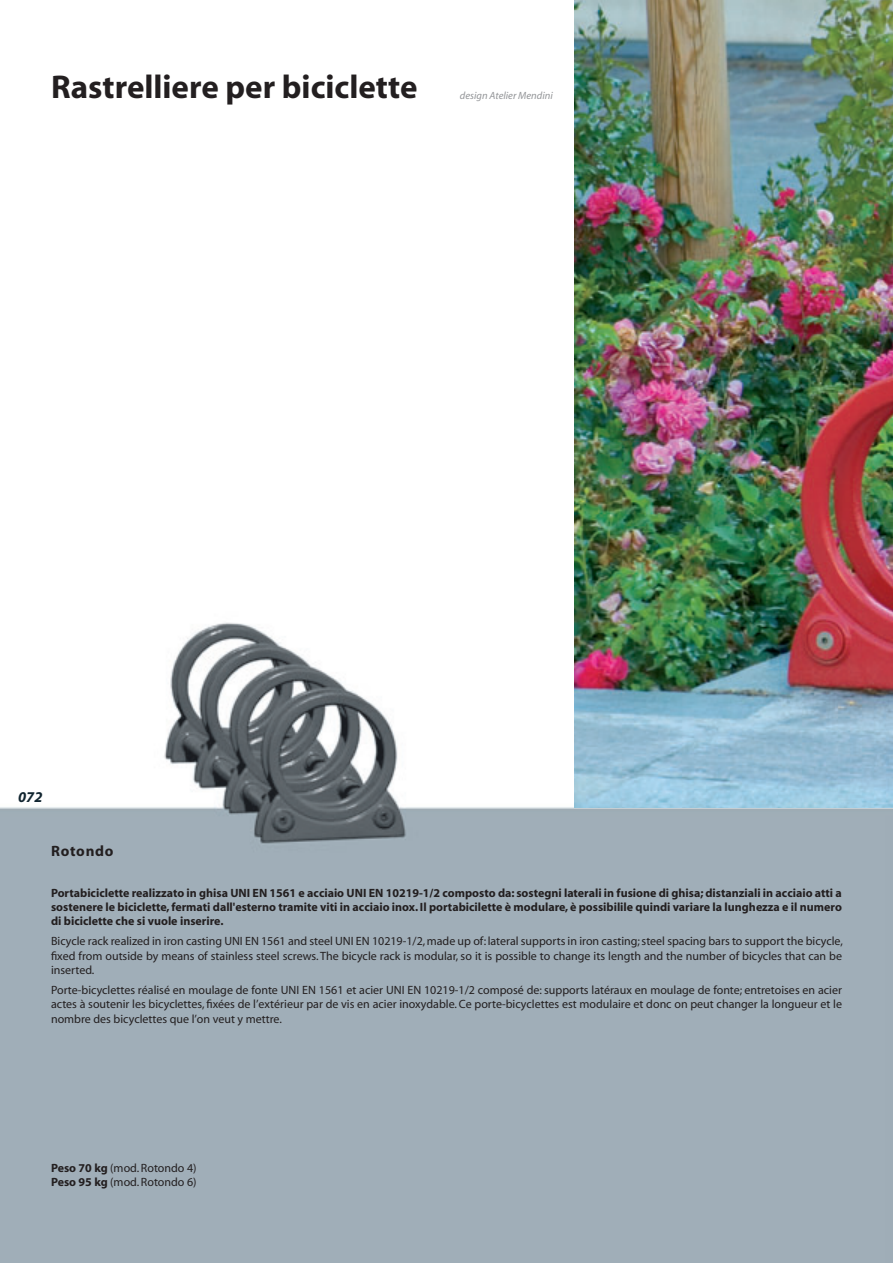
<style>
.page{position:relative;width:893px;height:1263px;background:#fff}
.page>*{position:absolute;margin:0;border:0;box-sizing:border-box;transform-origin:0 0}
.t1{font:700 33px "Myriad";color:#231f20}
.t2{font:700 15px "Myriad";letter-spacing:.05em;color:#231f20}
.t3{font:italic 700 15px "Myriad";color:#112530}
.t4{font:12px/14.2px "Myriad";color:#231f20;text-align:justify}
.t5{font:700 12px/14.2px "Myriad";color:#231f20;text-align:justify}
.t6{font:italic 10.5px "Myriad";color:#939598}
.s1{font-weight:700}
</style>
<div class="page">
<img style="left:0;top:622px;width:893px;height:641px">
<img style="left:574px;top:0;width:319px;height:808px">
<h1 class="t1" style="left:51px;top:70px;width:368px">Rastrelliere per biciclette</h1>
<p class="t6" style="left:460px;top:91px;width:94px">design Atelier Mendini</p>
<p class="t3" style="left:18px;top:789px;width:26px">072</p>
<p class="t2" style="left:51px;top:843px;width:64px">Rotondo</p>
<p class="t5" style="left:51px;top:886px;width:792px">Portabiciclette realizzato in ghisa UNI EN 1561 e acciaio UNI EN 10219-1/2 composto da: sostegni laterali in fusione di ghisa; distanziali in acciaio atti a sostenere le biciclette, fermati dall'esterno tramite viti in acciaio inox. Il portabicilette è modulare, è possibilile quindi variare la lunghezza e il numero di biciclette che si vuole inserire.</p>
<p class="t4" style="left:51px;top:935px;width:793px">Bicycle rack realized in iron casting UNI EN 1561 and steel UNI EN 10219-1/2, made up of: lateral supports in iron casting; steel spacing bars to support the bicycle, fixed from outside by means of stainless steel screws. The bicycle rack is modular, so it is possible to change its length and the number of bicycles that can be inserted.</p>
<p class="t4" style="left:51px;top:983px;width:792px">Porte-bicyclettes réalisé en moulage de fonte UNI EN 1561 et acier UNI EN 10219-1/2 composé de: supports latéraux en moulage de fonte; entretoises en acier actes à soutenir les bicyclettes, fixées de l’extérieur par de vis en acier inoxydable. Ce porte-bicyclettes est modulaire et donc on peut changer la longueur et le nombre des bicyclettes que l’on veut y mettre.</p>
<p class="t4" style="left:51px;top:1161px;width:147px"><span class="s1">Peso 70 kg</span> (mod. Rotondo 4)<br><span class="s1">Peso 95 kg</span> (mod. Rotondo 6)</p>
</div>
